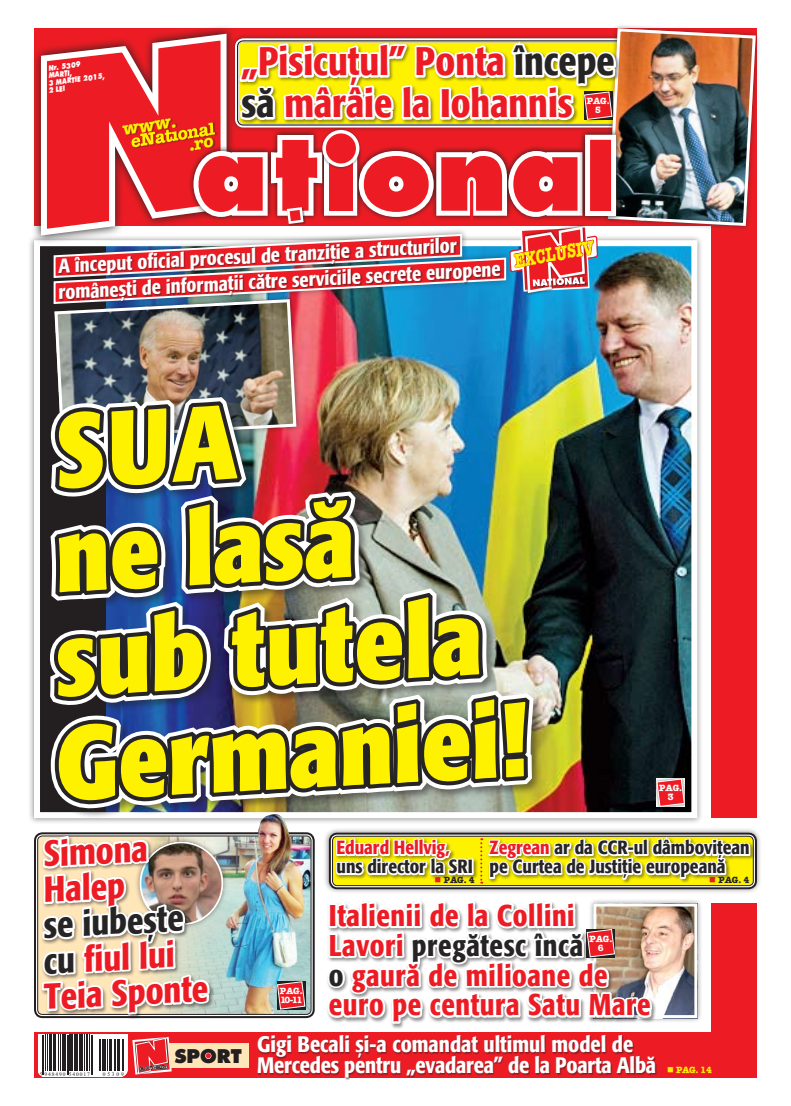
<style>
.page{position:relative;width:791px;height:1106px;background:#fff}
.page>*{position:absolute;margin:0;border:0;box-sizing:border-box;transform-origin:0 0}
.t1{font:700 condensed 104.1px/104.1px "R Formata";color:#fff200}
.t2{font:100.7px "Futura Extra Bold Rom";color:#ed1c24}
.t3{font:500 condensed 39.6px/42px "R Formata";color:#ed1c24}
.t4{font:500 condensed 35.8px/35.7px "R Formata";color:#ed1c24}
.t5{font:500 condensed 29.9px/29.8px "R Formata";letter-spacing:.02em;color:#ed1c24}
.t6{font:500 condensed 22.3px/20.7px "R Formata";letter-spacing:-.01em;color:#fff}
.t7{font:500 condensed 20px/26px "R Formata";color:#fff}
.t8{font:19.8px "American Type Writer Bold Rom";color:#fff200;scale:.73 1}
.t9{font:500 condensed 19px/19px "R Formata";color:#272425}
.t10{font:500 condensed 19px "R Formata";color:#ed1c24}
.t11{font:18.5px "Futura Extra Bold Rom";color:#231f20}
.t12{font:17.6px "American Type Writer Bold Rom";color:#fff200}
.t13{font:9px/9px "American Type Writer Bold Rom";color:#fff;text-align:center}
.t14{font:9px "American Type Writer Bold Rom";color:#272425}
.t15{font:9px "American Type Writer Bold Rom";color:#fff200}
.t16{font:7.3px/7.3px "Futura Extra Bold Rom";color:#fff;scale:.8 1}
.t17{font:5.5px "Times New Roman";letter-spacing:.18em;color:#231f20}
.s1{color:#272425}
.s2{font-size:70.7px}
.s3{color:#ed1c24}
</style>
<div class="page">
<div style="left:487px;top:836px;width:304px;height:61px;background:#231f20;opacity:.5"></div>
<div style="left:602px;top:23px;width:163px;height:213px;background:#231f20;opacity:.5"></div>
<svg style="left:31px;top:28px;width:7px;height:222px"></svg>
<div style="left:187px;top:128px;width:604px;height:183px;background:#fff"></div>
<img style="left:38px;top:23px;width:719px;height:1057px">
<p class="t16" style="left:45px;top:65px;width:74px;text-indent:3px;rotate:-7deg">Nr. 5309 marţi,<br>3 mArtie 2015,<br>2 LEI</p>
<p class="t12" style="left:121px;top:119px;width:56px;rotate:-9deg">www.</p>
<h3 class="t3" style="left:242px;top:42px;width:375px">„Pisicuțul” Ponta <span class="s1">începe să</span> mârâie la Iohannis</h3>
<p class="t13" style="left:587px;top:96px;width:24px">PAG.<br>5</p>
<h2 class="t2" style="left:195px;top:111px;width:389px">at<span class="s2">I</span>ona</h2>
<p class="t7" style="left:56px;top:254px;width:444px;rotate:-3deg">A început oficial procesul de tranziţie a structurilor româneşti de informaţii către serviciile secrete europene</p>
<p class="t8" style="left:512px;top:249px;width:112px;rotate:-10deg">EXCLUSIV</p>
<h1 class="t1" style="left:35px;top:402px;width:474px;rotate:-3deg">SUA<br>ne lasă sub tutela<br>Germaniei!</h1>
<p class="t13" style="left:659px;top:783px;width:24px">PAG.<br>3</p>
<h3 class="t4" style="left:40px;top:837px;width:108px;rotate:-3deg">Simona<br>Halep</h3>
<h3 class="t4" style="left:39px;top:908px;width:166px;rotate:-3deg"><span class="s1">se iubește cu</span> fiul lui<br>Teia Sponte</h3>
<p class="t11" style="left:174px;top:1044px;width:69px">SPORT</p>
<p class="t17" style="left:40px;top:1070px;width:52px">5 948490 540017</p>
<p class="t17" style="left:103px;top:1070px;width:22px">05238039</p>
<p class="t13" style="left:280px;top:986px;width:24px;text-align:left">PAG.<br>10-11</p>
<p class="t9" style="left:490px;top:838px;width:262px"><span class="s3">Zegrean</span> ar da CCR-ul dâmbovițean pe Curtea de Justiție europeană</p>
<p class="t10" style="left:336px;top:837px;width:115px">Eduard Hellvig,</p>
<p class="t9" style="left:336px;top:857px;width:138px">uns director la SRI</p>
<p class="t14" style="left:434px;top:873px;width:42px"><span class="s3">■</span> PAG. 4</p>
<p class="t14" style="left:709px;top:873px;width:42px"><span class="s3">■</span> PAG. 4</p>
<h3 class="t5" style="left:329px;top:901px;width:323px">Italienii de la Collini<br>Lavori <span class="s1">pregătesc încă<br>o</span> gaură de milioane de euro pe centura Satu Mare</h3>
<p class="t13" style="left:589px;top:933px;width:24px">PAG.<br>6</p>
<p class="t6" style="left:257px;top:1034px;width:401px">Gigi Becali și-a comandat ultimul model de<br>Mercedes pentru „evadarea” de la Poarta Albă</p>
<p class="t15" style="left:667px;top:1064px;width:46px">■ PAG. 14</p>
</div>
